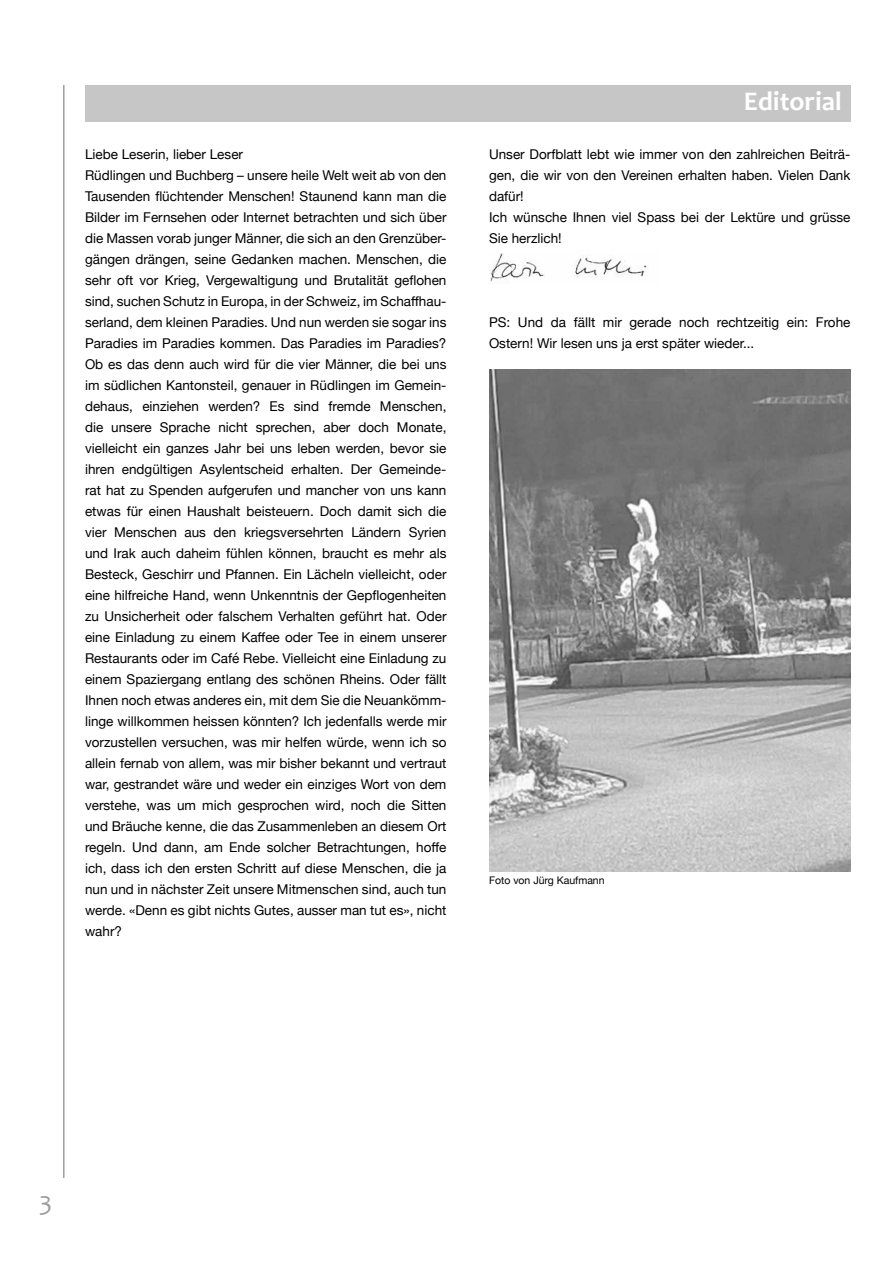
<style>
.page{position:relative;width:893px;height:1263px;background:#fff}
.page>*{position:absolute;margin:0;border:0;box-sizing:border-box;transform-origin:0 0}
.t1{font:700 27px "Candara";color:#fff}
.t2{font:27px "Candara";color:#9d9d9c}
.t3{font:13.5px/21px "Helvetica Neue";color:#000}
.t4{font:10.5px "Helvetica Neue";color:#000}
</style>
<div class="page">
<hr style="left:63px;top:85px;width:2px;height:1093px;background:#9d9d9c">
<div style="left:85px;top:85px;width:765px;height:36px;background:#c6c6c6"></div>
<img style="left:489px;top:253px;width:158px;height:29px">
<img style="left:489px;top:370px;width:361px;height:501px">
<h1 class="t1" style="left:744px;top:84px;width:100px">Editorial</h1>
<p class="t3" style="left:85px;top:144px;width:363px">Liebe Leserin, lieber Leser<br>Rüdlingen und Buchberg – unsere heile Welt weit ab von den Tausenden flüchtender Menschen! Staunend kann man die Bilder im Fernsehen oder Internet betrachten und sich über die Massen vorab junger Männer, die sich an den Grenzüber&shy;gängen drängen, seine Gedanken machen. Menschen, die sehr oft vor Krieg, Vergewaltigung und Brutalität geflohen sind, suchen Schutz in Europa, in der Schweiz, im Schaffhau&shy;serland, dem kleinen Paradies. Und nun werden sie sogar ins Paradies im Paradies kommen. Das Paradies im Paradies?<br>Ob es das denn auch wird für die vier Männer, die bei uns im südlichen Kantonsteil, genauer in Rüdlingen im Gemein&shy;dehaus, einziehen werden? Es sind fremde Menschen, die unsere Sprache nicht sprechen, aber doch Monate, vielleicht ein ganzes Jahr bei uns leben werden, bevor sie ihren endgültigen Asylentscheid erhalten. Der Gemeinde&shy;rat hat zu Spenden aufgerufen und mancher von uns kann etwas für einen Haushalt beisteuern. Doch damit sich die vier Menschen aus den kriegsversehrten Ländern Syrien und Irak auch daheim fühlen können, braucht es mehr als Besteck, Geschirr und Pfannen. Ein Lächeln vielleicht, oder eine hilfreiche Hand, wenn Unkenntnis der Gepflogenheiten zu Unsicherheit oder falschem Verhalten geführt hat. Oder eine Einladung zu einem Kaffee oder Tee in einem unserer Restaurants oder im Café Rebe. Vielleicht eine Einladung zu einem Spaziergang entlang des schönen Rheins. Oder fällt Ihnen noch etwas anderes ein, mit dem Sie die Neuankömm&shy;linge willkommen heissen könnten? Ich jedenfalls werde mir vorzustellen versuchen, was mir helfen würde, wenn ich so allein fernab von allem, was mir bisher bekannt und vertraut war, gestrandet wäre und weder ein einziges Wort von dem verstehe, was um mich gesprochen wird, noch die Sitten und Bräuche kenne, die das Zusammenleben an diesem Ort regeln. Und dann, am Ende solcher Betrachtungen, hoffe ich, dass ich den ersten Schritt auf diese Menschen, die ja nun und in nächster Zeit unsere Mitmenschen sind, auch tun werde. «Denn es gibt nichts Gutes, ausser man tut es», nicht wahr?</p>
<p class="t3" style="left:489px;top:145px;width:363px">Unser Dorfblatt lebt wie immer von den zahlreichen Beiträ&shy;gen, die wir von den Vereinen erhalten haben. Vielen Dank dafür!<br>Ich wünsche Ihnen viel Spass bei der Lektüre und grüsse Sie herzlich!</p>
<p class="t3" style="left:489px;top:312px;width:363px">PS: Und da fällt mir gerade noch rechtzeitig ein: Frohe<br>Ostern! Wir lesen uns ja erst später wieder...</p>
<p class="t4" style="left:489px;top:873px;width:117px">Foto von Jürg Kaufmann</p>
<h1 class="t2" style="left:39px;top:1185px;width:15px">3</h1>
</div>
